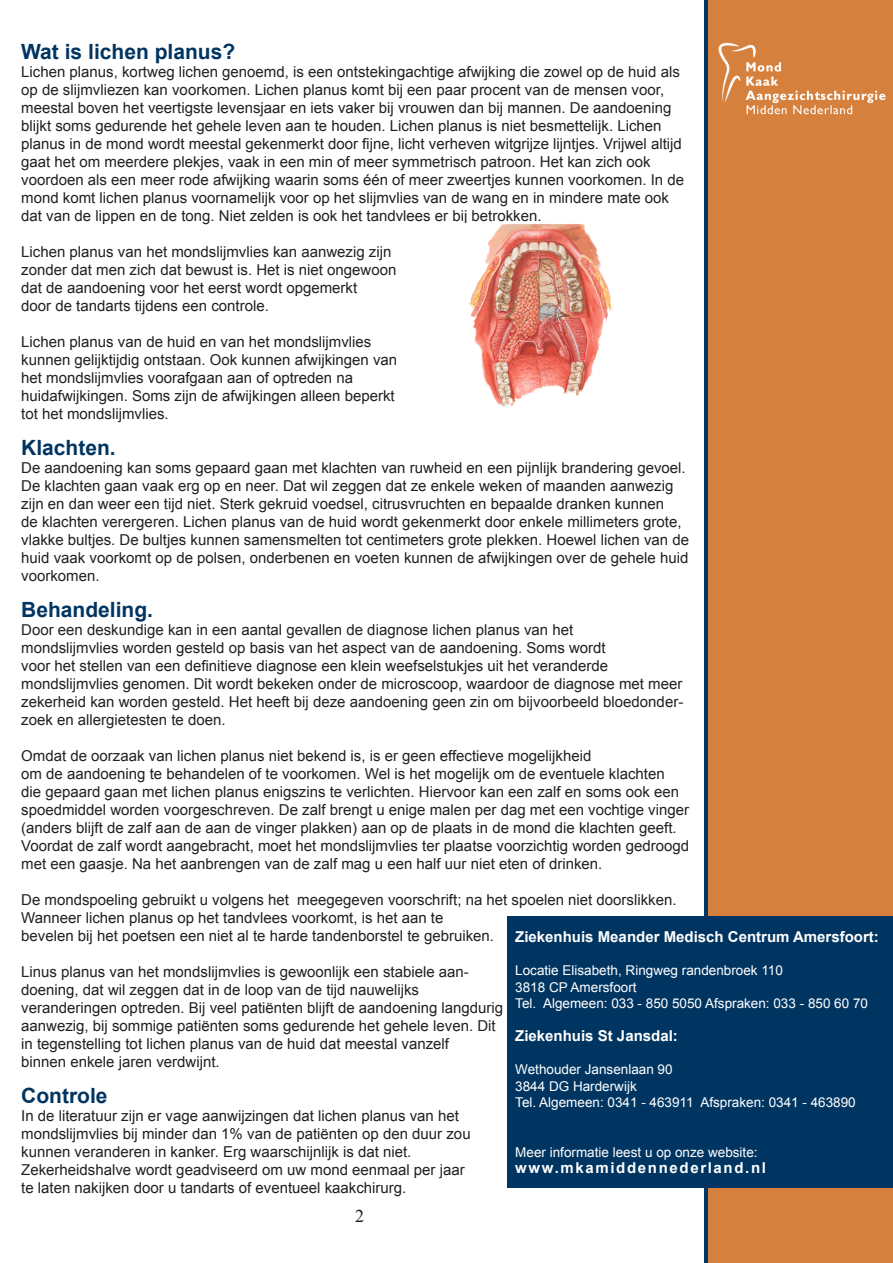
<style>
.page{position:relative;width:893px;height:1263px;background:#fff}
.page>*{position:absolute;margin:0;border:0;box-sizing:border-box;transform-origin:0 0}
.t1{font:700 21px "Arial";color:#003562}
.t2{font:18px "Times New Roman";color:#231f20}
.t3{font:15px/18px "Arial";color:#231f20}
.t4{font:700 15px "Arial";color:#fff}
.t5{font:700 15px "Arial";letter-spacing:.11em;color:#fff}
.t6{font:13.5px "Arial";color:#fff}
</style>
<div class="page">
<div style="left:708px;top:1px;width:185px;height:1262px;background:#d5803d"></div>
<hr style="left:704px;top:0;width:4px;height:1263px;background:#003562">
<img style="left:708px;top:0;width:185px;height:115px">
<div style="left:507px;top:916px;width:385px;height:272px;background:#003562"></div>
<img style="left:469px;top:224px;width:143px;height:183px">
<p class="t1" style="left:21px;top:36px;width:215px">Wat is lichen planus?</p>
<p class="t3" style="left:21px;top:62px;width:664px">Lichen planus, kortweg lichen genoemd, is een ontstekingachtige afwijking die zowel op de huid als op de slijmvliezen kan voorkomen. Lichen planus komt bij een paar procent van de mensen voor, meestal boven het veertigste levensjaar en iets vaker bij vrouwen dan bij mannen. De aandoening blijkt soms gedurende het gehele leven aan te houden. Lichen planus is niet besmettelijk. Lichen planus in de mond wordt meestal gekenmerkt door fijne, licht verheven witgrijze lijntjes. Vrijwel altijd gaat het om meerdere plekjes, vaak in een min of meer symmetrisch patroon. Het kan zich ook voordoen als een meer rode afwijking waarin soms één of meer zweertjes kunnen voorkomen. In de mond komt lichen planus voornamelijk voor op het slijmvlies van de wang en in mindere mate ook dat van de lippen en de tong. Niet zelden is ook het tandvlees er bij betrokken.</p>
<p class="t3" style="left:21px;top:242px;width:372px">Lichen planus van het mondslijmvlies kan aanwezig zijn</p>
<p class="t3" style="left:21px;top:260px;width:377px">zonder dat men zich dat bewust is. Het is niet ongewoon</p>
<p class="t3" style="left:21px;top:278px;width:338px">dat de aandoening voor het eerst wordt opgemerkt</p>
<p class="t3" style="left:21px;top:296px;width:249px">door de tandarts tijdens een controle.</p>
<p class="t3" style="left:21px;top:332px;width:352px">Lichen planus van de huid en van het mondslijmvlies</p>
<p class="t3" style="left:21px;top:350px;width:378px">kunnen gelijktijdig ontstaan. Ook kunnen afwijkingen van</p>
<p class="t3" style="left:21px;top:368px;width:333px">het mondslijmvlies voorafgaan aan of optreden na</p>
<p class="t3" style="left:21px;top:386px;width:375px">huidafwijkingen. Soms zijn de afwijkingen alleen beperkt</p>
<p class="t3" style="left:21px;top:404px;width:149px">tot het mondslijmvlies.</p>
<p class="t1" style="left:21px;top:432px;width:96px">Klachten.</p>
<p class="t3" style="left:21px;top:458px;width:669px">De aandoening kan soms gepaard gaan met klachten van ruwheid en een pijnlijk brandering gevoel.<br>De klachten gaan vaak erg op en neer. Dat wil zeggen dat ze enkele weken of maanden aanwezig zijn en dan weer een tijd niet. Sterk gekruid voedsel, citrusvruchten en bepaalde dranken kunnen<br>de klachten verergeren. Lichen planus van de huid wordt gekenmerkt door enkele millimeters grote, vlakke bultjes. De bultjes kunnen samensmelten tot centimeters grote plekken. Hoewel lichen van de huid vaak voorkomt op de polsen, onderbenen en voeten kunnen de afwijkingen over de gehele huid voorkomen.</p>
<p class="t1" style="left:21px;top:594px;width:133px">Behandeling.</p>
<p class="t3" style="left:21px;top:620px;width:553px">Door een deskundige kan in een aantal gevallen de diagnose lichen planus van het</p>
<p class="t3" style="left:21px;top:638px;width:586px">mondslijmvlies worden gesteld op basis van het aspect van de aandoening. Soms wordt</p>
<p class="t3" style="left:21px;top:656px;width:588px">voor het stellen van een definitieve diagnose een klein weefselstukjes uit het veranderde</p>
<p class="t3" style="left:21px;top:674px;width:664px;text-align:justify">mondslijmvlies genomen. Dit wordt bekeken onder de microscoop, waardoor de diagnose met meer zekerheid kan worden gesteld. Het heeft bij deze aandoening geen zin om bijvoorbeeld bloedonder&shy;zoek en allergietesten te doen.</p>
<p class="t3" style="left:21px;top:746px;width:572px">Omdat de oorzaak van lichen planus niet bekend is, is er geen effectieve mogelijkheid</p>
<p class="t3" style="left:21px;top:764px;width:669px">om de aandoening te behandelen of te voorkomen. Wel is het mogelijk om de eventuele klachten<br>die gepaard gaan met lichen planus enigszins te verlichten. Hiervoor kan een zalf en soms ook een spoedmiddel worden voorgeschreven. De zalf brengt u enige malen per dag met een vochtige vinger (anders blijft de zalf aan de aan de vinger plakken) aan op de plaats in de mond die klachten geeft.<br>Voordat de zalf wordt aangebracht, moet het mondslijmvlies ter plaatse voorzichtig worden gedroogd met een gaasje. Na het aanbrengen van de zalf mag u een half uur niet eten of drinken.</p>
<p class="t3" style="left:21px;top:890px;width:657px">De mondspoeling gebruikt u volgens het meegegeven voorschrift; na het spoelen niet doorslikken.<br>Wanneer lichen planus op het tandvlees voorkomt, is het aan te</p>
<p class="t3" style="left:21px;top:926px;width:474px">bevelen bij het poetsen een niet al te harde tandenborstel te gebruiken.</p>
<p class="t3" style="left:21px;top:962px;width:449px">Linus planus van het mondslijmvlies is gewoonlijk een stabiele aan-</p>
<p class="t3" style="left:21px;top:980px;width:399px">doening, dat wil zeggen dat in de loop van de tijd nauwelijks</p>
<p class="t3" style="left:21px;top:998px;width:483px">veranderingen optreden. Bij veel patiënten blijft de aandoening langdurig</p>
<p class="t3" style="left:21px;top:1016px;width:476px">aanwezig, bij sommige patiënten soms gedurende het gehele leven. Dit</p>
<p class="t3" style="left:21px;top:1034px;width:429px">in tegenstelling tot lichen planus van de huid dat meestal vanzelf</p>
<p class="t3" style="left:21px;top:1052px;width:200px">binnen enkele jaren verdwijnt.</p>
<p class="t1" style="left:21px;top:1080px;width:88px">Controle</p>
<p class="t3" style="left:21px;top:1106px;width:439px">In de literatuur zijn er vage aanwijzingen dat lichen planus van het</p>
<p class="t3" style="left:21px;top:1124px;width:451px">mondslijmvlies bij minder dan 1% van de patiënten op den duur zou</p>
<p class="t3" style="left:21px;top:1142px;width:392px">kunnen veranderen in kanker. Erg waarschijnlijk is dat niet.</p>
<p class="t3" style="left:21px;top:1160px;width:445px">Zekerheidshalve wordt geadviseerd om uw mond eenmaal per jaar</p>
<p class="t3" style="left:21px;top:1178px;width:387px">te laten nakijken door u tandarts of eventueel kaakchirurg.</p>
<p class="t4" style="left:515px;top:926px;width:365px">Ziekenhuis Meander Medisch Centrum Amersfoort:</p>
<p class="t6" style="left:515px;top:961px;width:269px">Locatie Elisabeth, Ringweg randenbroek 110</p>
<p class="t6" style="left:515px;top:978px;width:123px">3818 CP Amersfoort</p>
<p class="t6" style="left:515px;top:994px;width:354px">Tel. Algemeen: 033 - 850 5050 Afspraken: 033 - 850 60 70</p>
<p class="t4" style="left:515px;top:1025px;width:164px">Ziekenhuis St Jansdal:</p>
<p class="t6" style="left:515px;top:1060px;width:159px">Wethouder Jansenlaan 90</p>
<p class="t6" style="left:515px;top:1076px;width:123px">3844 DG Harderwijk</p>
<p class="t6" style="left:515px;top:1093px;width:342px">Tel. Algemeen: 0341 - 463911 Afspraken: 0341 - 463890</p>
<p class="t6" style="left:515px;top:1142px;width:244px">Meer informatie leest u op onze website:</p>
<p class="t5" style="left:515px;top:1157px;width:252px">www.mkamiddennederland.nl</p>
<p class="t2" style="left:355px;top:1203px;width:10px">2</p>
</div>
